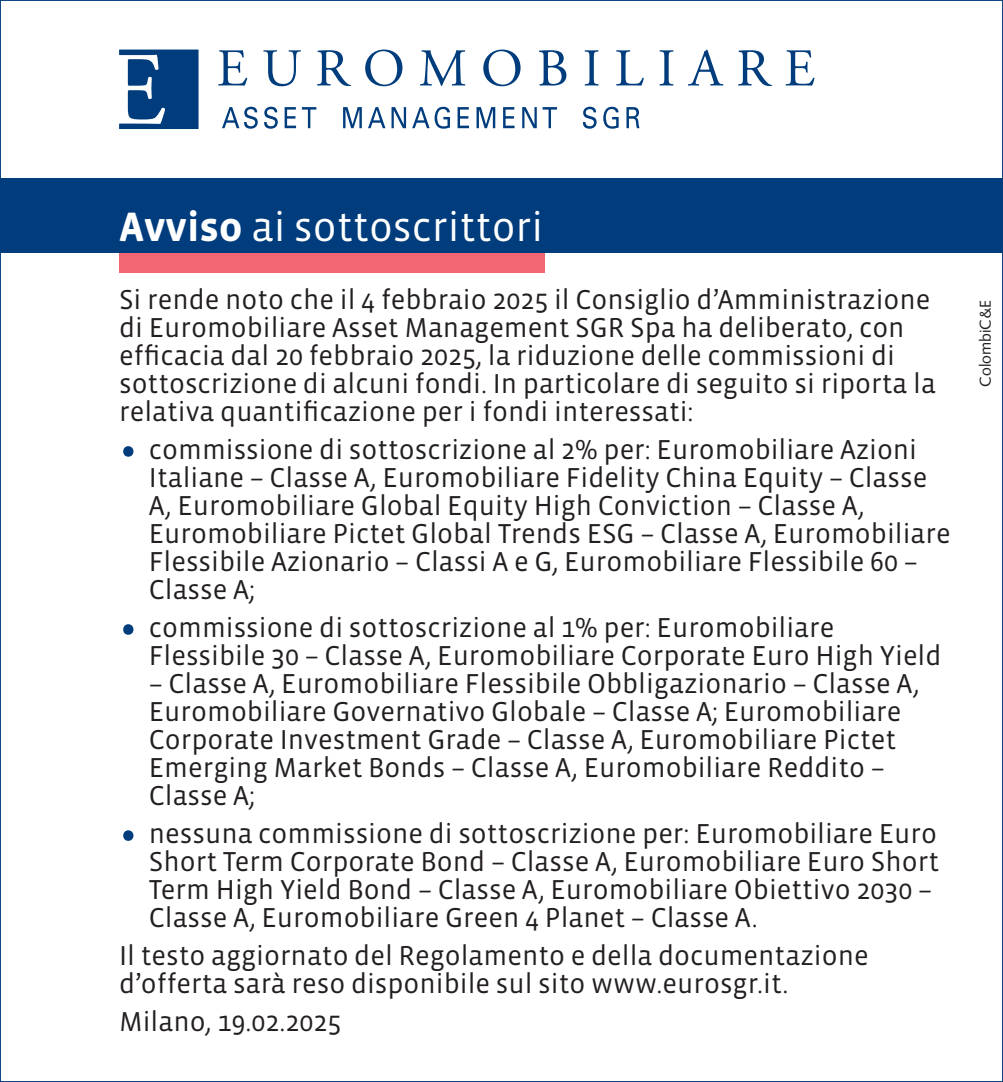
<style>
.page{position:relative;width:1003px;height:1082px;background:#fff}
.page>*{position:absolute;margin:0;border:0;box-sizing:border-box;transform-origin:0 0}
.t1{font:42px "Vista Sans OTCE";color:#fff}
.t2{font:28px/28px "Vista Sans OTCE";color:#231f20}
.t3{font:15.75px "Syntax LT Std";color:#231f20}
.s1{font-weight:700}
.s2{font-size:52.5px;color:#013d7d}
</style>
<div class="page">
<div style="left:0;top:178px;width:1002px;height:75px;background:#013d7d"></div>
<svg style="left:119px;top:50px;width:79px;height:79px"></svg>
<svg style="left:218px;top:50px;width:29px;height:36px"></svg>
<svg style="left:263px;top:50px;width:38px;height:36px"></svg>
<svg style="left:317px;top:50px;width:34px;height:36px"></svg>
<svg style="left:365px;top:50px;width:37px;height:36px"></svg>
<svg style="left:420px;top:50px;width:45px;height:36px"></svg>
<svg style="left:483px;top:50px;width:37px;height:36px"></svg>
<svg style="left:539px;top:50px;width:27px;height:36px"></svg>
<svg style="left:584px;top:50px;width:14px;height:36px"></svg>
<svg style="left:616px;top:50px;width:27px;height:36px"></svg>
<svg style="left:659px;top:50px;width:14px;height:36px"></svg>
<svg style="left:688px;top:50px;width:35px;height:36px"></svg>
<svg style="left:738px;top:50px;width:34px;height:36px"></svg>
<svg style="left:785px;top:50px;width:29px;height:36px"></svg>
<svg style="left:222px;top:107px;width:35px;height:22px"></svg>
<svg style="left:264px;top:107px;width:14px;height:22px"></svg>
<svg style="left:284px;top:107px;width:12px;height:21px"></svg>
<svg style="left:302px;top:107px;width:14px;height:21px"></svg>
<svg style="left:343px;top:107px;width:19px;height:21px"></svg>
<svg style="left:368px;top:107px;width:17px;height:21px"></svg>
<svg style="left:391px;top:107px;width:15px;height:21px"></svg>
<svg style="left:412px;top:107px;width:38px;height:22px"></svg>
<svg style="left:457px;top:107px;width:12px;height:21px"></svg>
<svg style="left:476px;top:107px;width:19px;height:21px"></svg>
<svg style="left:503px;top:107px;width:11px;height:21px"></svg>
<svg style="left:522px;top:107px;width:14px;height:21px"></svg>
<svg style="left:542px;top:107px;width:15px;height:21px"></svg>
<svg style="left:582px;top:107px;width:14px;height:22px"></svg>
<svg style="left:603px;top:107px;width:15px;height:22px"></svg>
<svg style="left:626px;top:107px;width:13px;height:21px"></svg>
<div style="left:119px;top:253px;width:425px;height:20px;background:#f16672"></div>
<h1 class="t1" style="left:119px;top:205px;width:425px"><span class="s1">Avviso</span> ai sottoscrittori</h1>
<p class="t2" style="left:119px;top:286px;width:818px">Si rende noto che il 4 febbraio 2025 il Consiglio d’Amministrazione di Euromobiliare Asset Management SGR Spa ha deliberato, con efficacia dal 20 febbraio 2025, la riduzione delle commissioni di sottoscrizione di alcuni fondi. In particolare di seguito si riporta la relativa quantificazione per i fondi interessati:</p>
<p class="t2" style="left:149px;top:436px;width:802px;text-indent:-30px"><span class="s2">•</span> commissione di sottoscrizione al 2% per: Euromobiliare Azioni Italiane – Classe A, Euromobiliare Fidelity China Equity – Classe A, Euromobiliare Global Equity High Conviction – Classe A, Euromobiliare Pictet Global Trends ESG – Classe A, Euromobiliare Flessibile Azionario – Classi A e G, Euromobiliare Flessibile 60 – Classe A;</p>
<p class="t2" style="left:149px;top:614px;width:793px;text-indent:-30px"><span class="s2">•</span> commissione di sottoscrizione al 1% per: Euromobiliare<br>Flessibile 30 – Classe A, Euromobiliare Corporate Euro High Yield</p>
<p class="t2" style="left:149px;top:670px;width:771px">– Classe A, Euromobiliare Flessibile Obbligazionario – Classe A, Euromobiliare Governativo Globale – Classe A; Euromobiliare Corporate Investment Grade – Classe A, Euromobiliare Pictet Emerging Market Bonds – Classe A, Euromobiliare Reddito – Classe A;</p>
<p class="t2" style="left:149px;top:820px;width:791px;text-indent:-30px"><span class="s2">•</span> nessuna commissione di sottoscrizione per: Euromobiliare Euro Short Term Corporate Bond – Classe A, Euromobiliare Euro Short Term High Yield Bond – Classe A, Euromobiliare Obiettivo 2030 – Classe A, Euromobiliare Green 4 Planet – Classe A.</p>
<p class="t2" style="left:119px;top:942px;width:750px">Il testo aggiornato del Regolamento e della documentazione d’offerta sarà reso disponibile sul sito www.eurosgr.it.</p>
<p class="t2" style="left:119px;top:1008px;width:224px">Milano, 19.02.2025</p>
<p class="t3" style="left:975px;top:386px;width:88px;rotate:-90deg">ColombiC&amp;E</p>
</div>
